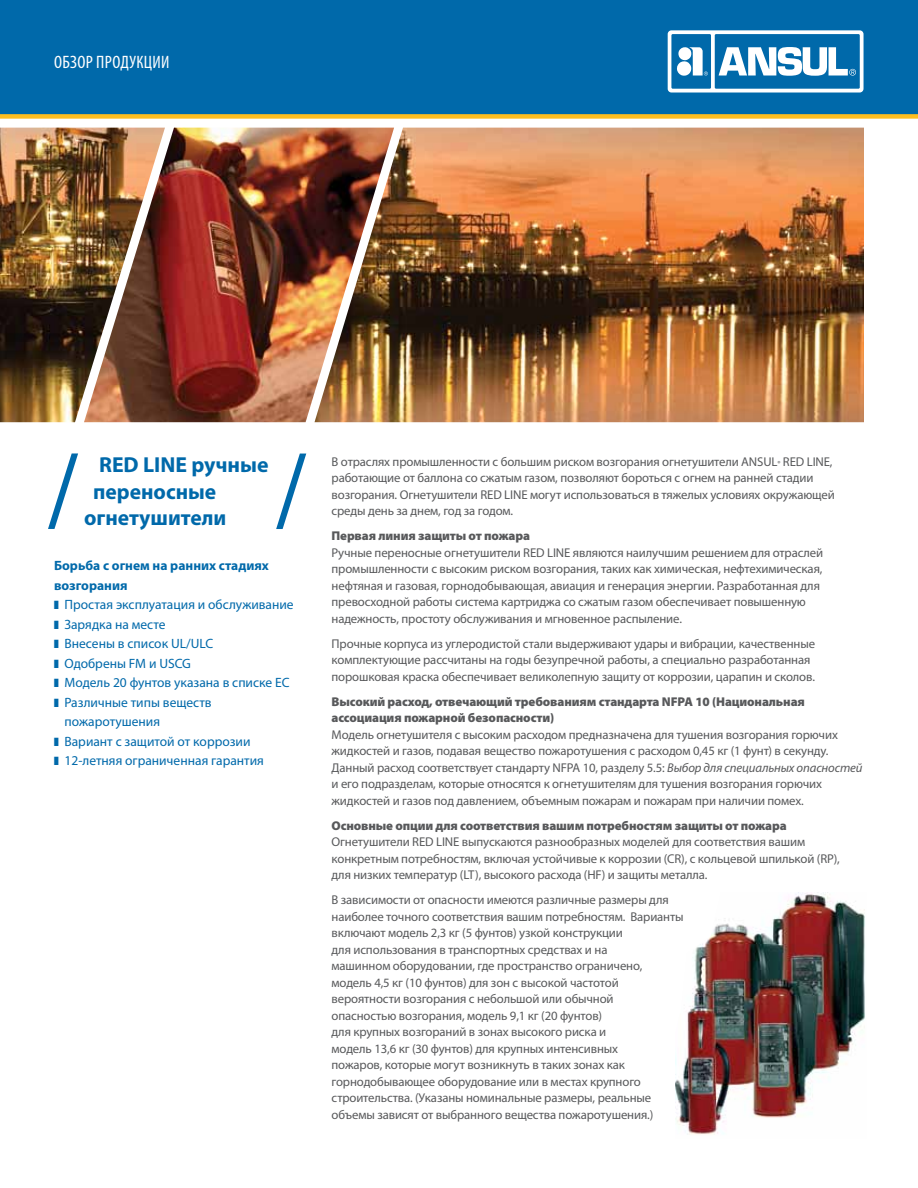
<style>
.page{position:relative;width:918px;height:1188px;background:#fff}
.page>*{position:absolute;margin:0;border:0;box-sizing:border-box;transform-origin:0 0}
.t1{font:700 21.75px "Myriad Pro";color:#0069aa}
.t2{font:condensed 18px "Myriad Pro";letter-spacing:.02em;color:#fff}
.t3{font:13.5px/19.5px "Myriad Pro";color:#0069aa}
.t4{font:700 13.5px/19.5px "Myriad Pro";color:#0069aa}
.t5{font:12.75px/16.5px "Myriad Pro";letter-spacing:-.01em;color:#58595b}
.t6{font:900 12.75px/16.5px "Myriad Pro";letter-spacing:-.01em;color:#58595b}
.s1{font-size:7.5px}
.s2{font-style:italic}
</style>
<div class="page">
<img style="left:394px;top:128px;width:470px;height:294px">
<img style="left:0;top:128px;width:84px;height:294px">
<img style="left:84px;top:128px;width:310px;height:294px">
<div style="left:0;top:0;width:918px;height:114px;background:#0069aa"></div>
<svg style="left:668px;top:30px;width:196px;height:63px"></svg>
<div style="left:0;top:114px;width:918px;height:5px;background:#febe1f"></div>
<svg style="left:48px;top:453px;width:30px;height:76px"></svg>
<svg style="left:276px;top:454px;width:30px;height:75px"></svg>
<img style="left:675px;top:892px;width:190px;height:243px">
<h2 class="t2" style="left:54px;top:51px;width:117px">Обзор продукции</h2>
<h1 class="t1" style="left:99px;top:451px;width:171px">RED LINE ручные</h1>
<h1 class="t1" style="left:93px;top:477px;width:125px">переносные</h1>
<h1 class="t1" style="left:84px;top:503px;width:144px">огнетушители</h1>
<p class="t4" style="left:54px;top:556px;width:216px">Борьба с огнем на ранних стадиях возгорания</p>
<p class="t3" style="left:54px;top:595px;width:241px">■ Простая эксплуатация и обслуживание</p>
<p class="t3" style="left:54px;top:614px;width:113px">■ Зарядка на месте</p>
<p class="t3" style="left:54px;top:634px;width:161px">■ Внесены в список UL/ULC</p>
<p class="t3" style="left:54px;top:653px;width:139px">■ Одобрены FM и USCG</p>
<p class="t3" style="left:54px;top:673px;width:237px">■ Модель 20 фунтов указана в списке ЕС</p>
<p class="t3" style="left:64px;top:692px;width:149px;text-indent:-10px">■ Различные типы веществ пожаротушения</p>
<p class="t3" style="left:54px;top:731px;width:198px">■ Вариант с защитой от коррозии</p>
<p class="t3" style="left:54px;top:751px;width:211px">■ 12-летняя ограниченная гарантия</p>
<p class="t5" style="left:332px;top:453px;width:505px">В отраслях промышленности с большим риском возгорания огнетушители ANSUL<span class="s1">®</span> RED LINE, работающие от баллона со сжатым газом, позволяют бороться с огнем на ранней стадии возгорания. Огнетушители RED LINE могут использоваться в тяжелых условиях окружающей среды день за днем, год за годом.</p>
<p class="t6" style="left:332px;top:528px;width:200px">Первая линия защиты от пожара</p>
<p class="t5" style="left:332px;top:544px;width:493px">Ручные переносные огнетушители RED LINE являются наилучшим решением для отраслей промышленности с высоким риском возгорания, таких как химическая, нефтехимическая, нефтяная и газовая, горнодобывающая, авиация и генерация энергии. Разработанная для превосходной работы система картриджа со сжатым газом обеспечивает повышенную надежность, простоту обслуживания и мгновенное распыление.</p>
<p class="t5" style="left:332px;top:635px;width:485px">Прочные корпуса из углеродистой стали выдерживают удары и вибрации, качественные комплектующие рассчитаны на годы безупречной работы, а специально разработанная порошковая краска обеспечивает великолепную защиту от коррозии, царапин и сколов.</p>
<p class="t6" style="left:332px;top:693px;width:475px">Высокий расход, отвечающий требованиям стандарта NFPA 10 (Национальная ассоциация пожарной безопасности)</p>
<p class="t5" style="left:332px;top:726px;width:532px">Модель огнетушителя с высоким расходом предназначена для тушения возгорания горючих жидкостей и газов, подавая вещество пожаротушения с расходом 0,45 кг (1 фунт) в секунду.<br>Данный расход соответствует стандарту NFPA 10, разделу 5.5: <span class="s2">Выбор для специальных опасностей </span>и его подразделам, которые относятся к огнетушителям для тушения возгорания горючих жидкостей и газов под давлением, объемным пожарам и пожарам при наличии помех.</p>
<p class="t6" style="left:332px;top:817px;width:457px">Основные опции для соответствия вашим потребностям защиты от пожара</p>
<p class="t5" style="left:332px;top:834px;width:510px">Огнетушители RED LINE выпускаются разнообразных моделей для соответствия вашим конкретным потребностям, включая устойчивые к коррозии (CR), с кольцевой шпилькой (RP), для низких температур (LT), высокого расхода (HF) и защиты металла.</p>
<p class="t5" style="left:332px;top:892px;width:354px">В зависимости от опасности имеются различные размеры для наиболее точного соответствия вашим потребностям. Варианты включают модель 2,3 кг (5 фунтов) узкой конструкции<br>для использования в транспортных средствах и на<br>машинном оборудовании, где пространство ограничено, модель 4,5 кг (10 фунтов) для зон с высокой частотой вероятности возгорания с небольшой или обычной<br>опасностью возгорания, модель 9,1 кг (20 фунтов)<br>для крупных возгораний в зонах высокого риска и<br>модель 13,6 кг (30 фунтов) для крупных интенсивных<br>пожаров, которые могут возникнуть в таких зонах как горнодобывающее оборудование или в местах крупного строительства. (Указаны номинальные размеры, реальные объемы зависят от выбранного вещества пожаротушения.)</p>
</div>
